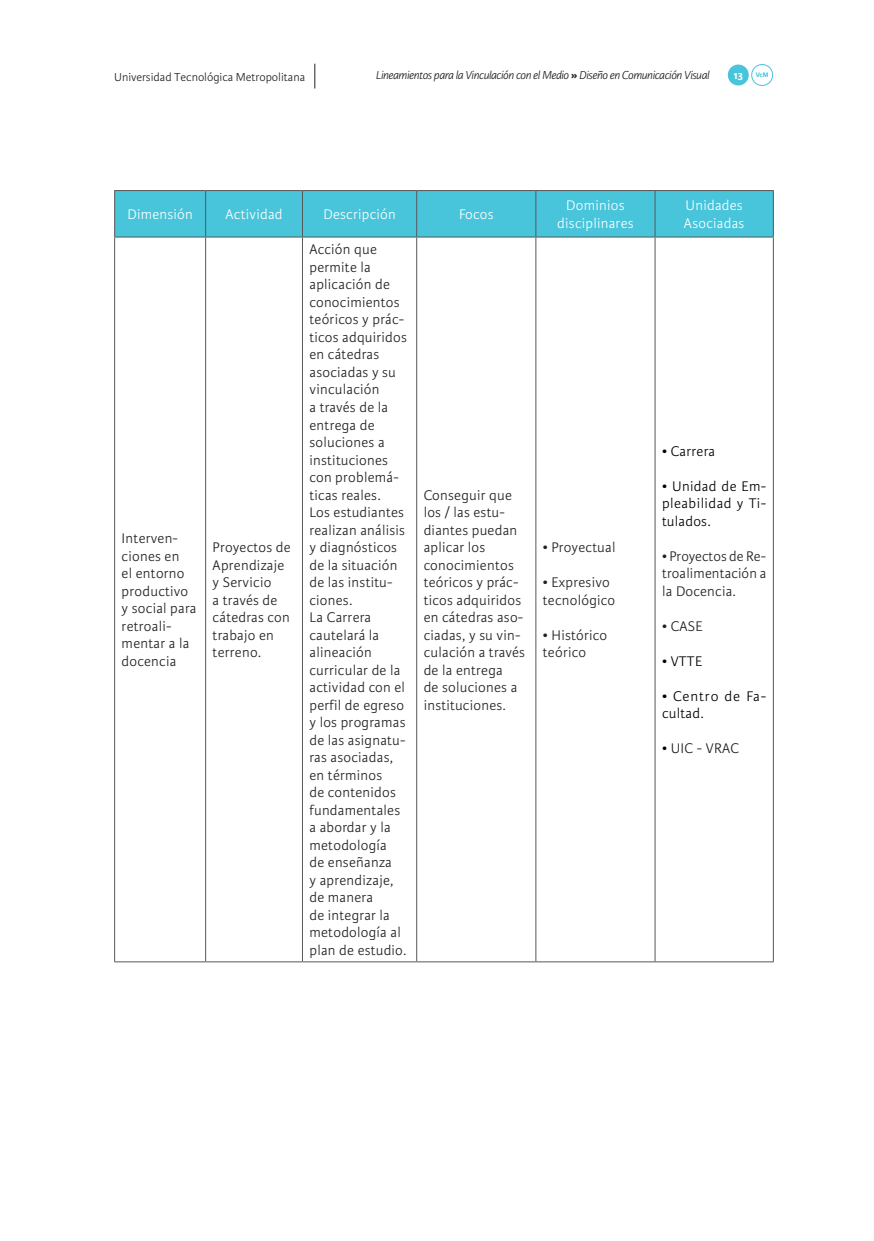
<style>
.page{position:relative;width:874px;height:1241px;background:#fff}
.page>*{position:absolute;margin:0;border:0;box-sizing:border-box;transform-origin:0 0}
.texto_continuo{font:300 14.88px/17.5px "Karmina Sans";letter-spacing:.02em;color:#231f20}
.texto_continuo-2{font:300 14.88px/17.5px "Karmina Sans";letter-spacing:.02em;color:#fff;text-align:center}
.texto_continuo-3{font:300 14.88px/17.5px "Karmina Sans";letter-spacing:.025em;color:#000;text-align:justify}
.t1{font:italic 300 12.25px "Karmina Sans";letter-spacing:-.03em;color:#231f20}
.t2{font:300 12.25px "Karmina Sans";color:#231f20}
.t3{font:700 7px "Karmina Sans";color:#48c4db}
.s1{font-weight:700;font-style:normal}
.s2{font-size:11.38px;color:#fff}
.s3{color:#000}
</style>
<div class="page">
<div style="left:727px;top:65px;width:21px;height:20px;background:#48c4db;border-radius:50%"></div>
<div style="left:751px;top:64px;width:21px;height:22px;border:1px solid #48c4db;border-radius:50%"></div>
<svg style="left:314px;top:64px;width:1px;height:24px"></svg>
<div style="left:115px;top:191px;width:657px;height:45px;background:#48c4db"></div>
<hr style="left:114px;top:237px;width:1px;height:724px;background:#57585a">
<hr style="left:205px;top:237px;width:1px;height:724px;background:#57585a">
<hr style="left:302px;top:237px;width:1px;height:724px;background:#57585a">
<hr style="left:416px;top:237px;width:1px;height:724px;background:#57585a">
<hr style="left:535px;top:237px;width:1px;height:724px;background:#57585a">
<hr style="left:654px;top:237px;width:1px;height:724px;background:#57585a">
<hr style="left:772px;top:237px;width:1px;height:724px;background:#57585a">
<hr style="left:114px;top:961px;width:91px;height:1px;background:#57585a">
<hr style="left:205px;top:961px;width:97px;height:1px;background:#57585a">
<hr style="left:302px;top:961px;width:114px;height:1px;background:#57585a">
<hr style="left:416px;top:961px;width:119px;height:1px;background:#57585a">
<hr style="left:535px;top:961px;width:119px;height:1px;background:#57585a">
<hr style="left:654px;top:961px;width:119px;height:1px;background:#57585a">
<hr style="left:114px;top:190px;width:91px;height:1px;background:#57585a">
<hr style="left:114px;top:191px;width:1px;height:45px;background:#57585a">
<hr style="left:205px;top:190px;width:97px;height:1px;background:#57585a">
<hr style="left:205px;top:191px;width:1px;height:45px;background:#57585a">
<hr style="left:302px;top:190px;width:114px;height:1px;background:#57585a">
<hr style="left:302px;top:191px;width:1px;height:45px;background:#57585a">
<hr style="left:416px;top:190px;width:119px;height:1px;background:#57585a">
<hr style="left:416px;top:191px;width:1px;height:45px;background:#57585a">
<hr style="left:535px;top:190px;width:119px;height:1px;background:#57585a">
<hr style="left:535px;top:191px;width:1px;height:45px;background:#57585a">
<hr style="left:654px;top:190px;width:119px;height:1px;background:#57585a">
<hr style="left:654px;top:191px;width:1px;height:45px;background:#57585a">
<hr style="left:772px;top:191px;width:1px;height:45px;background:#57585a">
<hr style="left:114px;top:236px;width:91px;height:1px;background:#57585a">
<hr style="left:205px;top:236px;width:97px;height:1px;background:#57585a">
<hr style="left:302px;top:236px;width:114px;height:1px;background:#57585a">
<hr style="left:416px;top:236px;width:119px;height:1px;background:#57585a">
<hr style="left:535px;top:236px;width:119px;height:1px;background:#57585a">
<hr style="left:654px;top:236px;width:119px;height:1px;background:#57585a">
<p class="t2" style="left:114px;top:70px;width:192px">Universidad Tecnológica Metropolitana</p>
<p class="t1" style="left:376px;top:69px;width:335px">Lineamientos para la Vinculación con el Medio <span class="s1">»</span> Diseño en Comunicación Visual</p>
<p class="t3" style="left:733px;top:71px;width:36px"><span class="s2">13</span> VcM</p>
<p class="texto_continuo-2" style="left:127px;top:206px;width:67px">Dimensión</p>
<p class="texto_continuo-2" style="left:225px;top:206px;width:59px">Actividad</p>
<p class="texto_continuo-2" style="left:323px;top:206px;width:74px">Descripción</p>
<p class="texto_continuo-2" style="left:459px;top:206px;width:36px">Focos</p>
<p class="texto_continuo-2" style="left:557px;top:197px;width:78px">Dominios disciplinares</p>
<p class="texto_continuo-2" style="left:683px;top:197px;width:62px;text-align:left">Unidades<br>Asociadas</p>
<p class="texto_continuo" style="left:122px;top:530px;width:76px">Interven&shy;ciones en<br>el entorno productivo y social para retroali&shy;mentar a la docencia</p>
<p class="texto_continuo" style="left:212px;top:539px;width:80px">Proyectos de<br>Aprendizaje y Servicio<br>a través de cátedras con trabajo en terreno.</p>
<p class="texto_continuo" style="left:309px;top:241px;width:99px">Acción que permite la aplicación de conocimientos teóricos y prác&shy;ticos adquiridos en cátedras asociadas y su vinculación<br>a través de la entrega de soluciones a instituciones con problemá&shy;ticas reales.<br>Los estudiantes realizan análisis y diagnósticos de la situación de las institu&shy;ciones.</p>
<p class="texto_continuo" style="left:309px;top:609px;width:98px">La Carrera cautelará la alineación curricular de la actividad con el perfil de egreso y los programas de las asignatu&shy;ras asociadas, en términos<br>de contenidos fundamentales a abordar y la metodología<br>de enseñanza<br>y aprendizaje, de manera<br>de integrar la metodología al plan de estudio.</p>
<p class="texto_continuo" style="left:423px;top:486px;width:103px">Conseguir que los / las estu&shy;diantes puedan aplicar los conocimientos teóricos y prác&shy;ticos adquiridos en cátedras aso&shy;ciadas, y su vin&shy;culación a través de la entrega<br>de soluciones a instituciones.</p>
<p class="texto_continuo" style="left:542px;top:539px;width:74px">• Proyectual</p>
<p class="texto_continuo" style="left:542px;top:574px;width:74px">• Expresivo tecnológico</p>
<p class="texto_continuo" style="left:542px;top:626px;width:66px">• Histórico teórico</p>
<p class="texto_continuo-3" style="left:661px;top:442px;width:54px">• Carrera</p>
<p class="texto_continuo-3" style="left:661px;top:477px;width:106px">• Unidad de Em&shy;pleabilidad y Ti&shy;tulados.</p>
<p class="texto_continuo" style="left:661px;top:547px;width:106px;text-align:justify">• Proyectos de Re&shy;troalimentación a la Docencia.</p>
<p class="texto_continuo" style="left:661px;top:617px;width:42px">• CASE</p>
<p class="texto_continuo-3" style="left:661px;top:652px;width:42px">• VTTE</p>
<p class="texto_continuo-3" style="left:661px;top:687px;width:106px">• Centro de Fa&shy;cultad.</p>
<p class="texto_continuo" style="left:661px;top:740px;width:78px"><span class="s3">•</span> UIC - VRAC</p>
</div>
